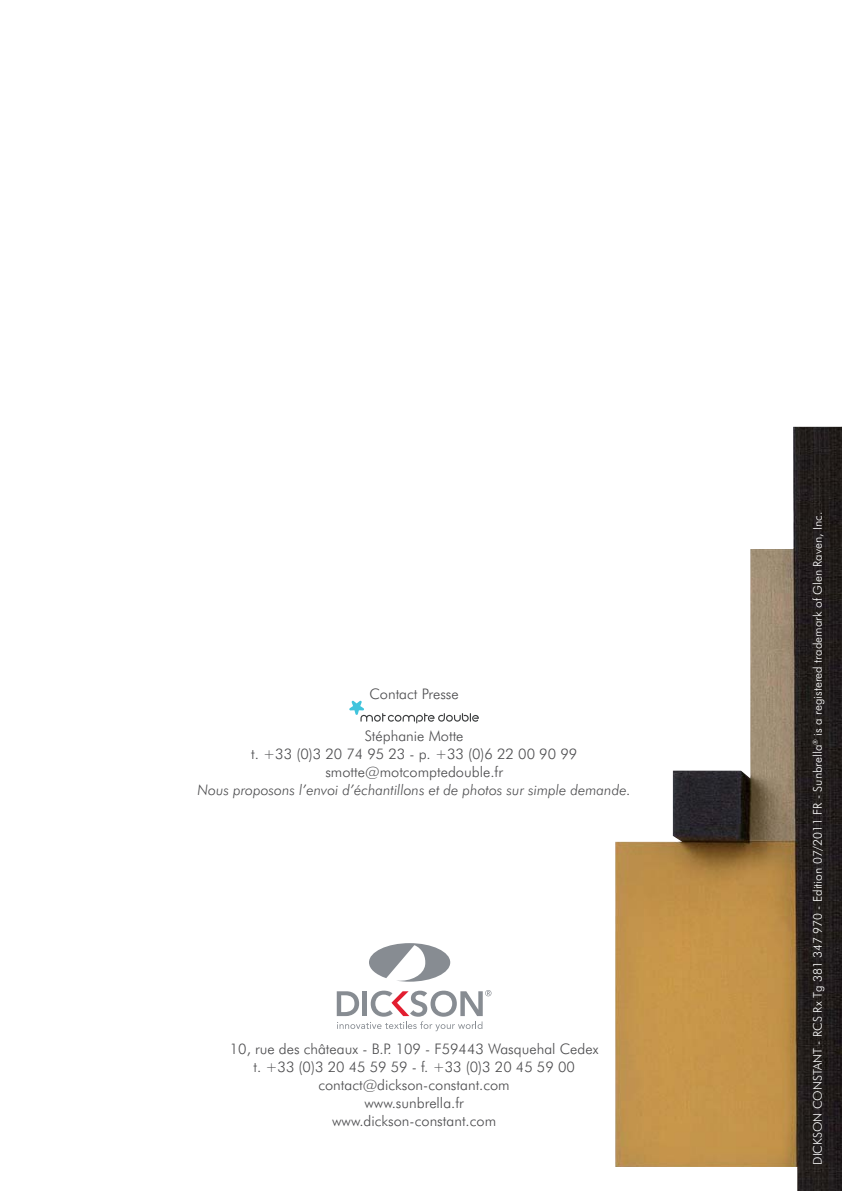
<style>
.page{position:relative;width:842px;height:1191px;background:#fff}
.page>*{position:absolute;margin:0;border:0;box-sizing:border-box;transform-origin:0 0}
.t1{font:300 14.6px/18px "Futura BT";color:#4c4c4e;text-align:center}
.t2{font:italic 300 14.6px "Futura BT";color:#4c4c4e}
.t3{font:300 12px "Futura BT";color:#fff}
</style>
<div class="page">
<img style="left:615px;top:427px;width:227px;height:764px">
<svg style="left:369px;top:943px;width:81px;height:38px"></svg>
<svg style="left:337px;top:990px;width:154px;height:41px"></svg>
<svg style="left:349px;top:700px;width:130px;height:23px"></svg>
<p class="t1" style="left:369px;top:685px;width:91px">Contact Presse</p>
<p class="t1" style="left:251px;top:727px;width:327px">Stéphanie Motte<br>t. +33 (0)3 20 74 95 23 - p. +33 (0)6 22 00 90 99 smotte@motcomptedouble.fr</p>
<p class="t2" style="left:198px;top:781px;width:435px">Nous proposons l’envoi d’échantillons et de photos sur simple demande.</p>
<p class="t1" style="left:230px;top:1040px;width:370px">10, rue des châteaux - B.P. 109 - F59443 Wasquehal Cedex t. +33 (0)3 20 45 59 59 - f. +33 (0)3 20 45 59 00 contact@dickson-constant.com<br>www.sunbrella.fr<br>www.dickson-constant.com</p>
<p class="t3" style="left:812px;top:1164px;width:654px;rotate:-90deg">DICKSON CONSTANT - RCS Rx Tg 381 347 970 - Edition 07/2011 FR - Sunbrella<sup>®</sup> is a registered trademark of Glen Raven, Inc.</p>
</div>
